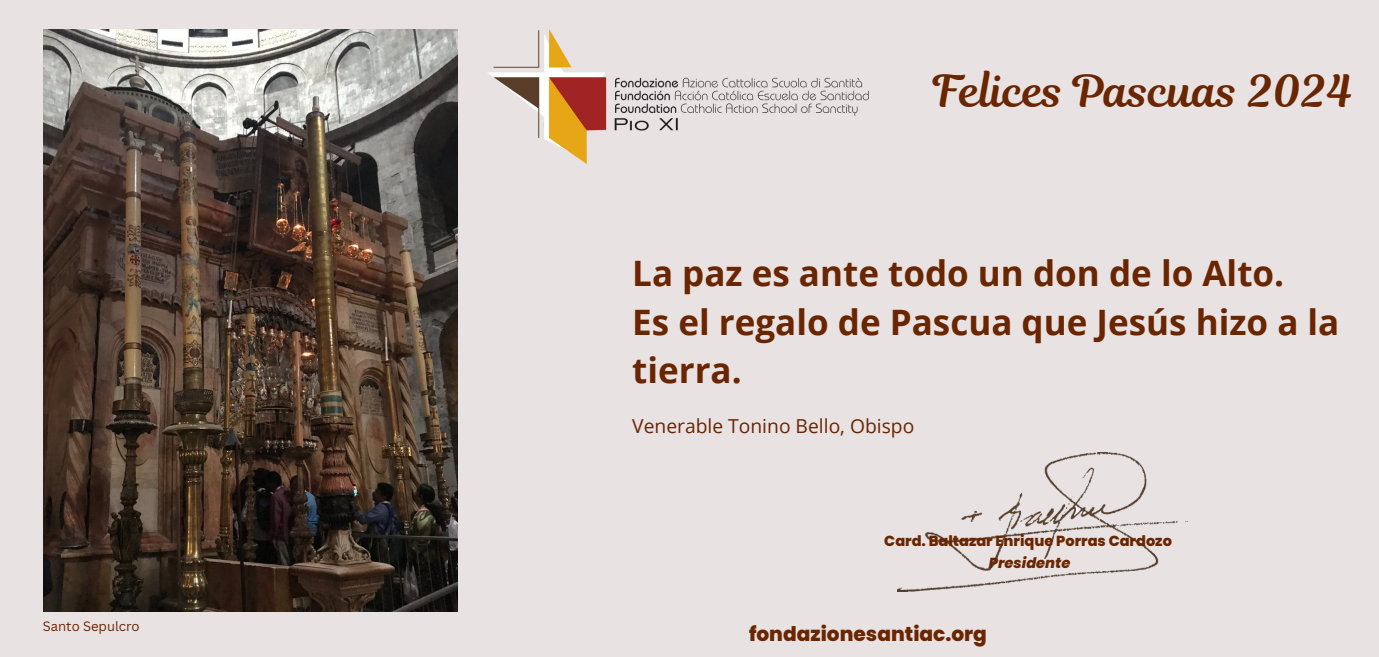
<style>
.page{position:relative;width:1379px;height:657px;background:#fff}
.page>*{position:absolute;margin:0;border:0;box-sizing:border-box;transform-origin:0 0}
.t1{font:43.75px "Magnolia Script";color:#6a2501}
.t2{font:700 35px/48.6px "Open Sans";color:#6a2501}
.t3{font:800 20.12px "Poppins";color:#6a2501}
.t4{font:19.25px "Open Sans";color:#6a2501}
.t5{font:800 14.53px/21.7px "Poppins";color:#6a2501;text-align:center}
.t6{font:13.12px "Canva Sans";color:#6a2501}
.s1{font-style:italic}
</style>
<div class="page">
<div style="left:0;top:0;width:1378px;height:656px;background:#e8e2e2"></div>
<img style="left:488px;top:29px;width:380px;height:135px">
<img style="left:897px;top:452px;width:290px;height:139px">
<img style="left:43px;top:29px;width:414px;height:582px">
<h3 class="t6" style="left:43px;top:616px;width:98px">Santo Sepulcro</h3>
<h1 class="t1" style="left:933px;top:60px;width:420px">Felices Pascuas 2024</h1>
<p class="t2" style="left:632px;top:248px;width:708px">La paz es ante todo un don de lo Alto.<br>Es el regalo de Pascua que Jesús hizo a la tierra.</p>
<h5 class="t4" style="left:632px;top:412px;width:283px">Venerable Tonino Bello, Obispo</h5>
<h2 class="t5" style="left:884px;top:530px;width:289px">Card. Baltazar Enrique Porras Cardozo<br><span class="s1">Presidente</span></h2>
<h4 class="t3" style="left:748px;top:619px;width:239px">fondazionesantiac.org</h4>
</div>
